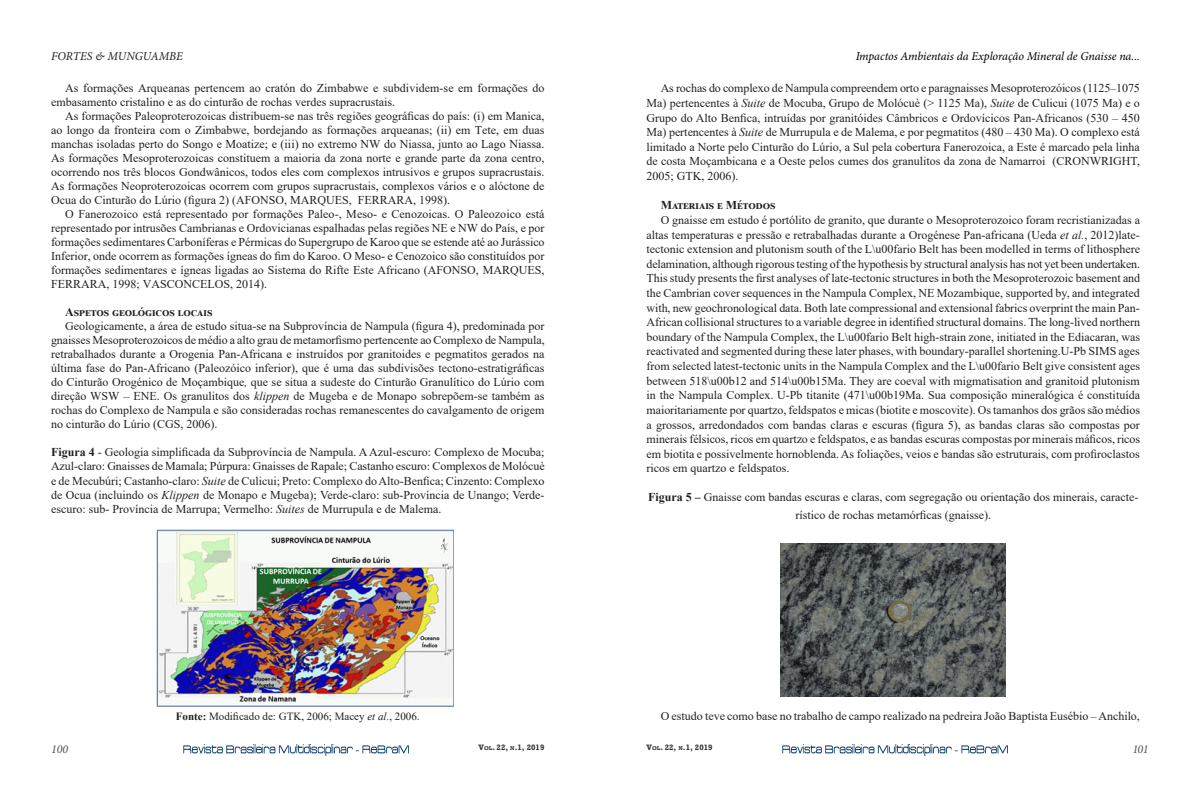
<style>
.page{position:relative;width:1191px;height:794px;background:#fff}
.page>*{position:absolute;margin:0;border:0;box-sizing:border-box;transform-origin:0 0}
.Corpo_do_texto{font:12px/14.6px "Times New Roman";color:#231f20;text-align:justify}
.No_Spacing{font:12px/18.2px "Times New Roman";color:#231f20;text-align:center}
.t1{font:italic 12px "Minion Pro";letter-spacing:-.005em;color:#000}
.Corpo_do_texto-2{font:700 12px "Times New Roman";letter-spacing:.025em;color:#231f20}
.t2{font:italic 12px "Minion Pro";color:#231f20}
.t3{font:italic 12px "Minion Pro";letter-spacing:-.025em;color:#4f4f50}
.Corpo_do_texto-3{font:11px "Times New Roman";color:#231f20}
.t4{font:700 8px "Rockwell";color:#333}
.s1{font-style:italic}
.s2{font-weight:700}
.s3{font-size:5.6px}
</style>
<div class="page">
<img style="left:782px;top:744px;width:225px;height:11px">
<img style="left:183px;top:744px;width:226px;height:11px">
<img style="left:156px;top:530px;width:298px;height:177px">
<img style="left:781px;top:543px;width:224px;height:153px">
<p class="t2" style="left:51px;top:48px;width:133px">FORTES &amp; MUNGUAMBE</p>
<p class="t1" style="left:855px;top:48px;width:286px">Impactos Ambientais da Exploração Mineral de Gnaisse na...</p>
<p class="Corpo_do_texto" style="left:51px;top:81px;width:495px;line-height:14px;text-indent:14px">As formações Arqueanas pertencem ao cratón do Zimbabwe e subdividem-se em formações do embasamento cristalino e as do cinturão de rochas verdes supracrustais.</p>
<p class="Corpo_do_texto" style="left:51px;top:109px;width:495px;line-height:14px;text-indent:14px">As formações Paleoproterozoicas distribuem-se nas três regiões geográficas do país: (i) em Manica, ao longo da fronteira com o Zimbabwe, bordejando as formações arqueanas; (ii) em Tete, em duas manchas isoladas perto do Songo e Moatize; e (iii) no extremo NW do Niassa, junto ao Lago Niassa.<br>As formações Mesoproterozoicas constituem a maioria da zona norte e grande parte da zona centro, ocorrendo nos três blocos Gondwânicos, todos eles com complexos intrusivos e grupos supracrustais.<br>As formações Neoproterozoicas ocorrem com grupos supracrustais, complexos vários e o alóctone de Ocua do Cinturão do Lúrio (figura 2) (AFONSO, MARQUES, FERRARA, 1998).</p>
<p class="Corpo_do_texto" style="left:51px;top:207px;width:495px;line-height:14px;text-indent:14px">O Fanerozoico está representado por formações Paleo-, Meso- e Cenozoicas. O Paleozoico está representado por intrusões Cambrianas e Ordovicianas espalhadas pelas regiões NE e NW do País, e por formações sedimentares Carboníferas e Pérmicas do Supergrupo de Karoo que se estende até ao Jurássico Inferior, onde ocorrem as formações ígneas do fim do Karoo. O Meso- e Cenozoico são constituídos por formações sedimentares e ígneas ligadas ao Sistema do Rifte Este Africano (AFONSO, MARQUES, FERRARA, 1998; VASCONCELOS, 2014).</p>
<p class="Corpo_do_texto-2" style="left:65px;top:304px;width:149px">Aspetos geológicos locais</p>
<p class="Corpo_do_texto" style="left:51px;top:319px;width:495px;line-height:14px;text-indent:14px">Geologicamente, a área de estudo situa-se na Subprovíncia de Nampula (figura 4), predominada por gnaisses Mesoproterozoicos de médio a alto grau de metamorfismo pertencente ao Complexo de Nampula, retrabalhados durante a Orogenia Pan-Africana e instruídos por granitoides e pegmatitos gerados na última fase do Pan-Africano (Paleozóico inferior), que é uma das subdivisões tectono-estratigráficas do Cinturão Orogénico de Moçambique<span class="s1">,</span> que se situa a sudeste do Cinturão Granulítico do Lúrio com direção WSW – ENE. Os granulitos dos <span class="s1">klippen</span> de Mugeba e de Monapo sobrepõem-se também as rochas do Complexo de Nampula e são consideradas rochas remanescentes do cavalgamento de origem no cinturão do Lúrio (CGS, 2006).</p>
<p class="Corpo_do_texto" style="left:51px;top:445px;width:495px;line-height:14.1px"><span class="s2">Figura 4</span> - Geologia simplificada da Subprovíncia de Nampula. A Azul-escuro: Complexo de Mocuba; Azul-claro: Gnaisses de Mamala; Púrpura: Gnaisses de Rapale; Castanho escuro: Complexos de Molócuè e de Mecubúri; Castanho-claro: <span class="s1">Suite</span> de Culicui; Preto: Complexo do Alto-Benfica; Cinzento: Complexo de Ocua (incluindo os <span class="s1">Klippen</span> de Monapo e Mugeba); Verde-claro: sub-Província de Unango; Verde&shy;escuro: sub- Província de Marrupa; Vermelho: <span class="s1">Suites</span> de Murrupula e de Malema.</p>
<p class="Corpo_do_texto-3" style="left:176px;top:709px;width:245px"><span class="s2">Fonte:</span> Modificado de: GTK, 2006; Macey <span class="s1">et al.</span>, 2006.</p>
<p class="Corpo_do_texto" style="left:646px;top:81px;width:495px;text-indent:14px">As rochas do complexo de Nampula compreendem orto e paragnaisses Mesoproterozóicos (1125–1075<br>Ma) pertencentes à <span class="s1">Suite</span> de Mocuba, Grupo de Molócuè (&gt; 1125 Ma), <span class="s1">Suite</span> de Culicui (1075 Ma) e o Grupo do Alto Benfica, intruídas por granitóides Câmbricos e Ordovícicos Pan-Africanos (530 – 450<br>Ma) pertencentes à <span class="s1">Suite</span> de Murrupula e de Malema, e por pegmatitos (480 – 430 Ma). O complexo está limitado a Norte pelo Cinturão do Lúrio, a Sul pela cobertura Fanerozoica, a Este é marcado pela linha de costa Moçambicana e a Oeste pelos cumes dos granulitos da zona de Namarroi (CRONWRIGHT, 2005; GTK, 2006).</p>
<p class="Corpo_do_texto-2" style="left:660px;top:197px;width:116px">Materiais e Métodos</p>
<p class="Corpo_do_texto" style="left:646px;top:212px;width:495px;text-indent:14px">O gnaisse em estudo é portólito de granito, que durante o Mesoproterozoico foram recristianizadas a altas temperaturas e pressão e retrabalhadas durante a Orogénese Pan-africana (Ueda <span class="s1">et al.</span>, 2012)late&shy;tectonic extension and plutonism south of the L\u00fario Belt has been modelled in terms of lithosphere delamination, although rigorous testing of the hypothesis by structural analysis has not yet been undertaken.<br>This study presents the first analyses of late-tectonic structures in both the Mesoproterozoic basement and the Cambrian cover sequences in the Nampula Complex, NE Mozambique, supported by, and integrated with, new geochronological data. Both late compressional and extensional fabrics overprint the main Pan-African collisional structures to a variable degree in identified structural domains. The long-lived northern boundary of the Nampula Complex, the L\u00fario Belt high-strain zone, initiated in the Ediacaran, was reactivated and segmented during these later phases, with boundary-parallel shortening.U-Pb SIMS ages from selected latest-tectonic units in the Nampula Complex and the L\u00fario Belt give consistent ages between 518\u00b12 and 514\u00b15Ma. They are coeval with migmatisation and granitoid plutonism in the Nampula Complex. U-Pb titanite (471\u00b19Ma. Sua composição mineralógica é constituída maioritariamente por quartzo, feldspatos e micas (biotite e moscovite). Os tamanhos dos grãos são médios a grossos, arredondados com bandas claras e escuras (figura 5), as bandas claras são compostas por minerais félsicos, ricos em quartzo e feldspatos, e as bandas escuras compostas por minerais máficos, ricos em biotita e possivelmente hornoblenda. As foliações, veios e bandas são estruturais, com profiroclastos ricos em quartzo e feldspatos.</p>
<p class="No_Spacing" style="left:648px;top:488px;width:492px"><span class="s2">Figura 5 –</span> Gnaisse com bandas escuras e claras, com segregação ou orientação dos minerais, caracte&shy;rístico de rochas metamórficas (gnaisse).</p>
<p class="Corpo_do_texto" style="left:660px;top:708px;width:481px">O estudo teve como base no trabalho de campo realizado na pedreira João Baptista Eusébio – Anchilo,</p>
<p class="t4" style="left:478px;top:743px;width:68px">V<span class="s3">OL</span>. 22, <span class="s3">N</span>.1, 2019</p>
<p class="t4" style="left:646px;top:743px;width:68px">V<span class="s3">OL</span>. 22, <span class="s3">N</span>.1, 2019</p>
<p class="t3" style="left:51px;top:741px;width:19px">100</p>
<p class="t3" style="left:1132px;top:741px;width:18px">101</p>
</div>
